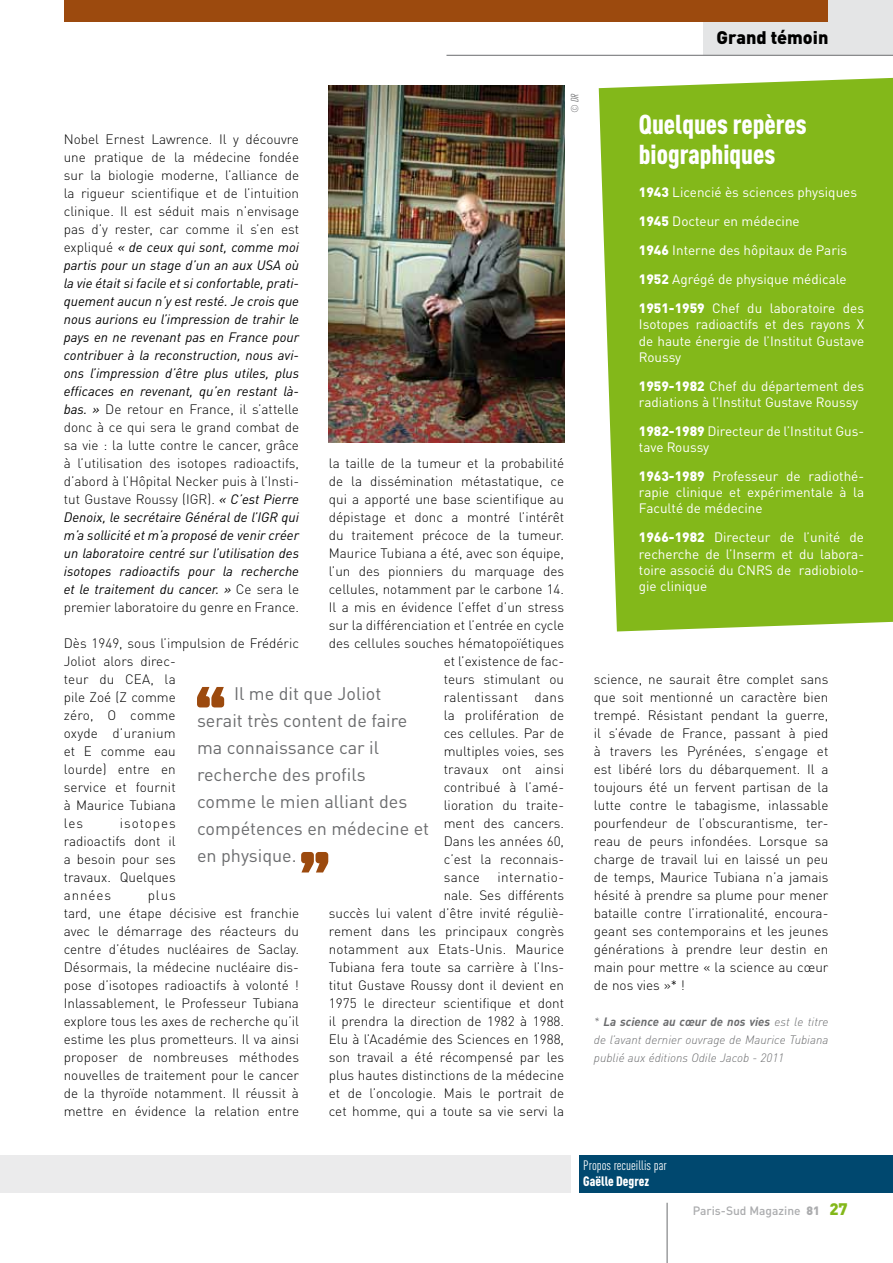
<style>
.page{position:relative;width:893px;height:1263px;background:#fff}
.page>*{position:absolute;margin:0;border:0;box-sizing:border-box;transform-origin:0 0}
.t1{font:72px "Dokyo";color:#9c4a0e}
.t2{font:900 condensed 27px/30px "DINOT";color:#fff}
.t3{font:18px/27px "DINOT";color:#6b6c6e}
.t4{font:900 18px "DINOT";color:#000}
.t5{font:300 13.5px/18px "DINOT";color:#000}
.t6{font:italic 13.5px/18px "DINOT";letter-spacing:.005em;color:#000;text-align:justify}
.t7{font:13.5px/16.2px "DINOT";color:#fff}
.t8{font:condensed 13.5px "DINOT";color:#fff}
.t9{font:300 13.5px "DINOT";letter-spacing:.025em;color:#000}
.t10{font:300 13.5px "DINOT";letter-spacing:.02em;color:#000}
.t11{font:900 condensed 13.5px "DINOT";color:#fff}
.t12{font:italic 300 12px/18px "DINOT";color:#6b6c6e;text-align:justify}
.t13{font:500 12px "DINOT";color:#abacae}
.t14{font:italic condensed 10.5px "DINOT";color:#6b6c6e}
.s1{font-weight:300;font-style:normal}
.s2{font-weight:900}
.s3{font-weight:700}
.s4{font-weight:900;font-size:16.5px;color:#83b81a}
</style>
<div class="page">
<div style="left:703px;top:0;width:190px;height:55px;background:#e4e5e6"></div>
<div style="left:65px;top:0;width:763px;height:21px;background:#9c4a0e"></div>
<hr style="left:667px;top:1203px;width:1px;height:60px;background:#6b6c6e">
<hr style="left:446px;top:55px;width:447px;height:1px;background:#6b6c6e">
<img style="left:329px;top:85px;width:235px;height:358px">
<div style="left:599px;top:78px;width:294px;height:553px;background:#83b81a"></div>
<div style="left:0;top:1155px;width:570px;height:38px;background:#ebebec"></div>
<div style="left:579px;top:1155px;width:314px;height:38px;background:#00486f"></div>
<h3 class="t4" style="left:716px;top:25px;width:114px">Grand témoin</h3>
<p class="t14" style="left:569px;top:113px;width:20px;rotate:-90deg">© DR</p>
<p class="t6" style="left:64px;top:130px;width:237px"><span class="s1">Nobel Ernest Lawrence. Il y découvre une pratique de la médecine fondée sur la biologie moderne, l’alliance de la rigueur scientifique et de l’intuition clinique. Il est séduit mais n’envisage pas d’y rester, car comme il s’en est expliqué</span> « de ceux qui sont, comme moi partis pour un stage d’un an aux USA où la vie était si facile et si confortable, prati&shy;quement aucun n’y est resté. Je crois que nous aurions eu l’impression de trahir le pays en ne revenant pas en France pour contribuer à la reconstruction, nous avi&shy;ons l’impression d’être plus utiles, plus efficaces en revenant, qu’en restant là&shy;bas. » <span class="s1">De retour en France, il s’attelle donc à ce qui sera le grand combat de sa vie : la lutte contre le cancer, grâce à l’utilisation des isotopes radioactifs, d’abord à l’Hôpital Necker puis à l’Insti&shy;tut Gustave Roussy (IGR).</span> « C’est Pierre Denoix, le secrétaire Général de l’IGR qui m’a sollicité et m’a proposé de venir créer un laboratoire centré sur l’utilisation des isotopes radioactifs pour la recherche et le traitement du cancer. » <span class="s1">Ce sera le premier laboratoire du genre en France.</span></p>
<p class="t5" style="left:64px;top:634px;width:237px">Dès 1949, sous l’impulsion de Frédéric<br>Joliot alors direc-<br>teur du CEA, la<br>pile Zoé (Z comme<br>zéro, O comme<br>oxyde d’uranium<br>et E comme eau<br>lourde) entre en<br>service et fournit<br>à Maurice Tubiana<br>les</p>
<p class="t5" style="left:329px;top:454px;width:237px">la taille de la tumeur et la probabilité</p>
<p class="t5" style="left:329px;top:472px;width:237px">de la dissémination métastatique, ce</p>
<p class="t5" style="left:329px;top:490px;width:237px">qui a apporté une base scientifique au</p>
<p class="t5" style="left:329px;top:508px;width:237px">dépistage et donc a montré l’intérêt</p>
<p class="t5" style="left:329px;top:526px;width:237px">du traitement précoce de la tumeur.</p>
<p class="t5" style="left:329px;top:544px;width:237px">Maurice Tubiana a été, avec son équipe,</p>
<p class="t5" style="left:329px;top:562px;width:237px">l’un des pionniers du marquage des</p>
<p class="t5" style="left:329px;top:580px;width:237px">cellules, notamment par le carbone 14.</p>
<p class="t5" style="left:329px;top:598px;width:237px">Il a mis en évidence l’effet d’un stress</p>
<p class="t5" style="left:329px;top:616px;width:237px">sur la différenciation et l’entrée en cycle</p>
<p class="t5" style="left:329px;top:634px;width:237px">des cellules souches hématopoïétiques</p>
<p class="t5" style="left:444px;top:652px;width:122px">et l’existence de fac-</p>
<p class="t5" style="left:444px;top:670px;width:122px">teurs stimulant ou</p>
<p class="t9" style="left:444px;top:689px;width:122px">ralentissant dans</p>
<p class="t5" style="left:444px;top:706px;width:122px">la prolifération de</p>
<p class="t5" style="left:444px;top:724px;width:122px">ces cellules. Par de</p>
<p class="t5" style="left:444px;top:742px;width:122px">multiples voies, ses</p>
<p class="t10" style="left:444px;top:761px;width:122px">travaux ont ainsi</p>
<p class="t5" style="left:444px;top:778px;width:122px">contribué à l’amé-</p>
<p class="t5" style="left:444px;top:796px;width:122px">lioration du traite-</p>
<p class="t5" style="left:444px;top:814px;width:122px">ment des cancers.</p>
<p class="t5" style="left:444px;top:832px;width:122px">Dans les années 60,</p>
<p class="t5" style="left:444px;top:850px;width:122px">c’est la reconnais-</p>
<p class="t5" style="left:444px;top:868px;width:38px">sance</p>
<h1 class="t1" style="left:197px;top:665px;width:32px">“</h1>
<h3 class="t3" style="left:197px;top:679px;width:234px;text-indent:37px">Il me dit que Joliot serait très content de faire ma connaissance car il recherche des profils comme le mien alliant des compétences en médecine et en physique.</h3>
<p class="t5" style="left:64px;top:814px;width:113px;text-align:justify;text-indent:56px">isotopes radioactifs dont il a besoin pour ses travaux. Quelques années</p>
<h1 class="t1" style="left:301px;top:830px;width:32px">”</h1>
<p class="t5" style="left:329px;top:868px;width:237px;text-align:right">internatio-<br>nale. Ses différents<br>succès lui valent d’être invité réguliè&shy;rement dans les principaux congrès notamment aux Etats-Unis. Maurice Tubiana fera toute sa carrière à l’Ins&shy;titut Gustave Roussy dont il devient en 1975 le directeur scientifique et dont il prendra la direction de 1982 à 1988.<br>Elu à l’Académie des Sciences en 1988, son travail a été récompensé par les plus hautes distinctions de la médecine et de l’oncologie. Mais le portrait de cet homme, qui a toute sa vie servi la</p>
<p class="t5" style="left:64px;top:886px;width:237px;text-indent:84px">plus<br>tard, une étape décisive est franchie avec le démarrage des réacteurs du centre d’études nucléaires de Saclay.<br>Désormais, la médecine nucléaire dis&shy;pose d’isotopes radioactifs à volonté !<br>Inlassablement, le Professeur Tubiana explore tous les axes de recherche qu’il estime les plus prometteurs. Il va ainsi proposer de nombreuses méthodes nouvelles de traitement pour le cancer de la thyroïde notamment. Il réussit à mettre en évidence la relation entre</p>
<h2 class="t2" style="left:639px;top:109px;width:169px">Quelques repères biographiques</h2>
<p class="t7" style="left:639px;top:178px;width:227px;line-height:29px"><span class="s2">1943</span> Licencié ès sciences physiques<br><span class="s2">1945</span> Docteur en médecine<br><span class="s2">1946</span> Interne des hôpitaux de Paris<br><span class="s2">1952</span> Agrégé de physique médicale<br><span class="s2">1951-1959</span> Chef du laboratoire des</p>
<p class="t7" style="left:639px;top:316px;width:227px;text-align:justify">Isotopes radioactifs et des rayons X de haute énergie de l’Institut Gustave Roussy</p>
<p class="t7" style="left:639px;top:377px;width:227px"><span class="s2">1959-1982</span> Chef du département des radiations à l’Institut Gustave Roussy</p>
<p class="t7" style="left:639px;top:423px;width:227px"><span class="s2">1982-1989</span> Directeur de l’Institut Gus&shy;tave Roussy</p>
<p class="t7" style="left:639px;top:468px;width:227px;text-align:justify"><span class="s2">1963-1989</span> Professeur de radiothé&shy;rapie clinique et expérimentale à la Faculté de médecine</p>
<p class="t7" style="left:639px;top:529px;width:227px;text-align:justify"><span class="s2">1966-1982</span> Directeur de l’unité de recherche de l’Inserm et du labora&shy;toire associé du CNRS de radiobiolo&shy;gie clinique</p>
<p class="t5" style="left:594px;top:670px;width:236px;text-align:justify">science, ne saurait être complet sans que soit mentionné un caractère bien trempé. Résistant pendant la guerre, il s’évade de France, passant à pied à travers les Pyrénées, s’engage et est libéré lors du débarquement. Il a toujours été un fervent partisan de la lutte contre le tabagisme, inlassable pourfendeur de l’obscurantisme, ter&shy;reau de peurs infondées. Lorsque sa charge de travail lui en laissé un peu de temps, Maurice Tubiana n’a jamais hésité à prendre sa plume pour mener bataille contre l’irrationalité, encoura&shy;geant ses contemporains et les jeunes générations à prendre leur destin en main pour mettre « la science au cœur de nos vies »* !</p>
<p class="t12" style="left:594px;top:1013px;width:236px">* <span class="s3">La science au cœur de nos vies</span> est le titre de l’avant dernier ouvrage de Maurice Tubiana publié aux éditions Odile Jacob - 2011</p>
<p class="t8" style="left:583px;top:1157px;width:85px">Propos recueillis par</p>
<p class="t11" style="left:583px;top:1173px;width:67px">Gaëlle Degrez</p>
<p class="t13" style="left:693px;top:1203px;width:157px">Paris-Sud Magazine <span class="s2">81</span> <span class="s4">27</span></p>
</div>
